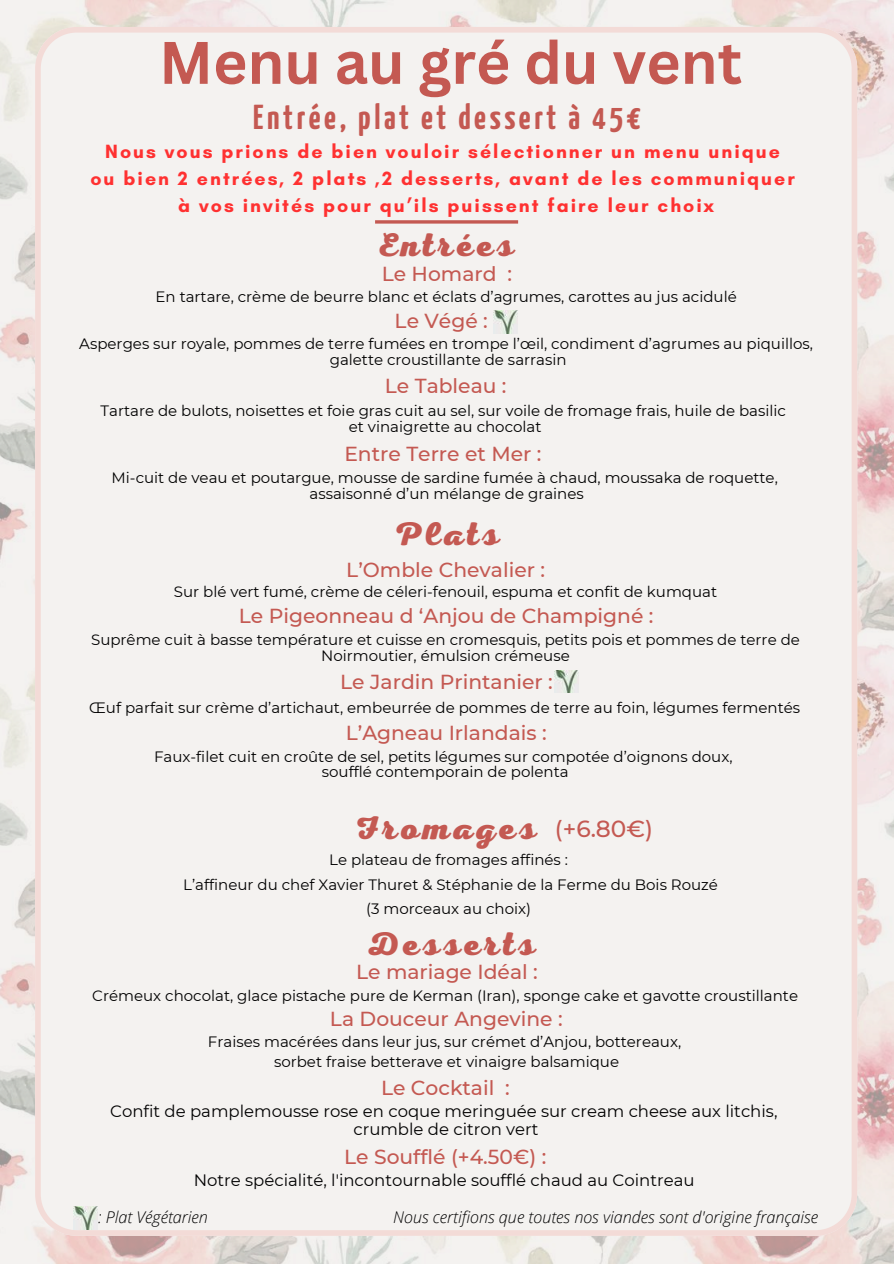
<style>
.page{position:relative;width:894px;height:1264px;background:#fff}
.page>*{position:absolute;margin:0;border:0;box-sizing:border-box;transform-origin:0 0}
.t1{font:700 58.65px "Canva Sans";color:#c45952}
.t2{font:700 34.5px "Yanone Kaffeesatz";letter-spacing:.105em;color:#c45952}
.t3{font:33px "RTL Adam Script Heavy";letter-spacing:.105em;color:#c45952}
.t4{font:500 23.25px "Montserrat";color:#c45952}
.t5{font:500 20.25px "Montserrat";color:#c45952}
.t6{font:700 19.5px/27px "Glacial Indifference";letter-spacing:.105em;color:#ff3131;text-align:center}
.t7{font:16.5px/18px "Montserrat";color:#000;text-align:center}
.t8{font:italic 300 16.2px "Open Sans";color:#000}
.t9{font:15px/15.8px "Montserrat";color:#000;text-align:center}
</style>
<div class="page">
<img style="left:0;top:0;width:893px;height:1263px">
<div style="left:35px;top:27px;width:822px;height:1208px;background:#f4f2f0"></div>
<svg style="left:375px;top:220px;width:143px;height:4px"></svg>
<img style="left:494px;top:311px;width:23px;height:22px">
<img style="left:73px;top:1206px;width:24px;height:23px">
<img style="left:554px;top:670px;width:24px;height:23px">
<h1 class="t1" style="left:159px;top:21px;width:584px">Menu au gré du vent</h1>
<h2 class="t2" style="left:253px;top:103px;width:389px">Entrée, plat et dessert à 45€</h2>
<h3 class="t6" style="left:90px;top:138px;width:705px">Nous vous prions de bien vouloir sélectionner un menu unique<br>ou bien 2 entrées, 2 plats ,2 desserts, avant de les communiquer à vos invités pour qu’ils puissent faire leur choix</h3>
<h3 class="t3" style="left:376px;top:226px;width:139px">Entrées</h3>
<h3 class="t5" style="left:381px;top:261px;width:132px">Le Homard :</h3>
<p class="t9" style="left:155px;top:289px;width:582px">En tartare, crème de beurre blanc et éclats d’agrumes, carottes au jus acidulé</p>
<h3 class="t5" style="left:394px;top:309px;width:95px">Le Végé :</h3>
<p class="t9" style="left:79px;top:336px;width:735px">Asperges sur royale, pommes de terre fumées en trompe l’œil, condiment d’agrumes au piquillos, galette croustillante de sarrasin</p>
<h3 class="t5" style="left:385px;top:373px;width:123px">Le Tableau :</h3>
<p class="t9" style="left:100px;top:403px;width:686px">Tartare de bulots, noisettes et foie gras cuit au sel, sur voile de fromage frais, huile de basilic et vinaigrette au chocolat</p>
<h3 class="t5" style="left:344px;top:441px;width:198px">Entre Terre et Mer :</h3>
<p class="t9" style="left:111px;top:469px;width:667px">Mi-cuit de veau et poutargue, mousse de sardine fumée à chaud, moussaka de roquette, assaisonné d’un mélange de graines</p>
<h3 class="t3" style="left:393px;top:515px;width:108px">Plats</h3>
<h3 class="t5" style="left:346px;top:557px;width:200px">L’Omble Chevalier :</h3>
<p class="t9" style="left:174px;top:584px;width:544px">Sur blé vert fumé, crème de céleri-fenouil, espuma et confit de kumquat</p>
<h3 class="t5" style="left:239px;top:603px;width:416px">Le Pigeonneau d ‘Anjou de Champigné :</h3>
<p class="t9" style="left:91px;top:631px;width:710px">Suprême cuit à basse température et cuisse en cromesquis, petits pois et pommes de terre de<br>Noirmoutier, émulsion crémeuse</p>
<h3 class="t5" style="left:340px;top:669px;width:214px">Le Jardin Printanier :</h3>
<p class="t9" style="left:89px;top:699px;width:712px">Œuf parfait sur crème d’artichaut, embeurrée de pommes de terre au foin, légumes fermentés</p>
<h3 class="t5" style="left:345px;top:720px;width:202px">L’Agneau Irlandais :</h3>
<p class="t9" style="left:154px;top:748px;width:580px">Faux-filet cuit en croûte de sel, petits légumes sur compotée d’oignons doux, soufflé contemporain de polenta</p>
<h3 class="t3" style="left:353px;top:808px;width:184px">Fromages</h3>
<p class="t9" style="left:183px;top:847px;width:536px;line-height:24.8px">Le plateau de fromages affinés :<br>L’affineur du chef Xavier Thuret &amp; Stéphanie de la Ferme du Bois Rouzé (3 morceaux au choix)</p>
<h3 class="t4" style="left:555px;top:814px;width:100px">(+6.80€)</h3>
<h3 class="t3" style="left:366px;top:924px;width:170px">Desserts</h3>
<h3 class="t5" style="left:356px;top:959px;width:183px">Le mariage Idéal :</h3>
<p class="t9" style="left:92px;top:988px;width:707px">Crémeux chocolat, glace pistache pure de Kerman (Iran), sponge cake et gavotte croustillante</p>
<h3 class="t5" style="left:330px;top:1006px;width:234px">La Douceur Angevine :</h3>
<p class="t9" style="left:208px;top:1031px;width:474px;line-height:20.2px">Fraises macérées dans leur jus, sur crémet d’Anjou, bottereaux, sorbet fraise betterave et vinaigre balsamique</p>
<h3 class="t5" style="left:381px;top:1075px;width:130px">Le Cocktail :</h3>
<p class="t7" style="left:110px;top:1102px;width:668px">Confit de pamplemousse rose en coque meringuée sur cream cheese aux litchis, crumble de citron vert</p>
<h3 class="t5" style="left:344px;top:1143px;width:203px">Le Soufflé (+4.50€) :</h3>
<p class="t7" style="left:194px;top:1170px;width:502px">Notre spécialité, l'incontournable soufflé chaud au Cointreau</p>
<p class="t8" style="left:98px;top:1205px;width:112px">: Plat Végétarien</p>
<p class="t8" style="left:393px;top:1205px;width:426px">Nous certifions que toutes nos viandes sont d'origine française</p>
</div>
